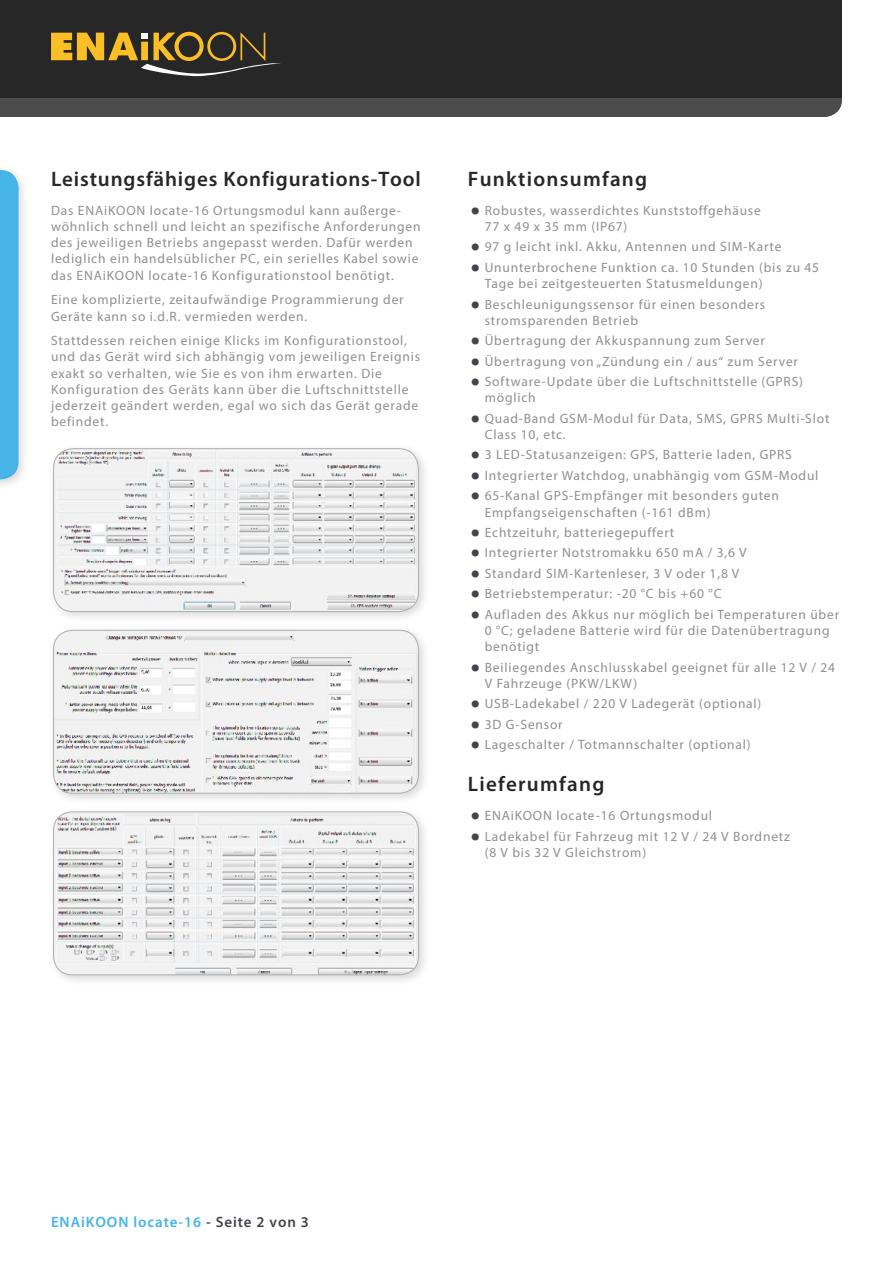
<style>
.page{position:relative;width:893px;height:1263px;background:#fff}
.page>*{position:absolute;margin:0;border:0;box-sizing:border-box;transform-origin:0 0}
.t1{font:600 21px "Myriad Pro";letter-spacing:.04em;color:#282727}
.t2{font:600 21px "Myriad Pro";letter-spacing:.06em;color:#282727}
.t3{font:600 15px "Myriad Pro";letter-spacing:.06em;color:#46b4e7}
.t4{font:13.5px/16.2px "Myriad Pro";letter-spacing:.06em;color:#908f8e}
.s1{font-weight:700;font-size:27px;color:#43454c}
.s2{color:#43454c}
</style>
<div class="page">
<div style="left:0;top:0;width:842px;height:98px;background:#282727"></div>
<div style="left:0;top:164px;width:30px;height:327px;background:#000;opacity:.15"></div>
<svg style="left:0;top:170px;width:19px;height:309px;background:#4cb6e7"></svg>
<svg style="left:0;top:32px;width:842px;height:85px"></svg>
<div style="left:47px;top:443px;width:383px;height:180px;background:#000;opacity:.15"></div>
<img style="left:54px;top:449px;width:364px;height:163px">
<div style="left:53px;top:448px;width:366px;height:164px;border:1px solid #afaead;border-radius:20px"></div>
<div style="left:47px;top:806px;width:383px;height:180px;background:#000;opacity:.15"></div>
<img style="left:54px;top:812px;width:364px;height:163px">
<div style="left:53px;top:811px;width:366px;height:164px;border:1px solid #afaead;border-radius:19px"></div>
<div style="left:47px;top:624px;width:383px;height:181px;background:#000;opacity:.15"></div>
<img style="left:54px;top:630px;width:364px;height:163px">
<div style="left:53px;top:630px;width:366px;height:163px;border:1px solid #afaead;border-radius:19px"></div>
<h1 class="t1" style="left:51px;top:165px;width:371px">Leistungsfähiges Konfigurations-Tool</h1>
<p class="t4" style="left:51px;top:202px;width:371px">Das ENAiKOON locate-16 Ortungsmodul kann außerge&shy;wöhnlich schnell und leicht an spezifische Anforderungen des jeweiligen Betriebs angepasst werden. Dafür werden lediglich ein handelsüblicher PC, ein serielles Kabel sowie das ENAiKOON locate-16 Konfigurationstool benötigt.</p>
<p class="t4" style="left:51px;top:291px;width:354px">Eine komplizierte, zeitaufwändige Programmierung der<br>Geräte kann so i.d.R. vermieden werden.</p>
<p class="t4" style="left:51px;top:332px;width:371px">Stattdessen reichen einige Klicks im Konfigurationstool, und das Gerät wird sich abhängig vom jeweiligen Ereignis exakt so verhalten, wie Sie es von ihm erwarten. Die Konfiguration des Geräts kann über die Luftschnittstelle jederzeit geändert werden, egal wo sich das Gerät gerade befindet.</p>
<h1 class="t2" style="left:468px;top:165px;width:181px">Funktionsumfang</h1>
<p class="t4" style="left:485px;top:202px;width:278px;text-indent:-14px"><span class="s1">•</span> Robustes, wasserdichtes Kunststoffgehäuse<br>77 x 49 x 35 mm (IP67)</p>
<p class="t4" style="left:471px;top:239px;width:312px"><span class="s1">•</span> 97 g leicht inkl. Akku, Antennen und SIM-Karte</p>
<p class="t4" style="left:485px;top:259px;width:336px;text-indent:-14px"><span class="s1">•</span> Ununterbrochene Funktion ca. 10 Stunden (bis zu 45<br>Tage bei zeitgesteuerten Statusmeldungen)</p>
<p class="t4" style="left:485px;top:296px;width:282px;text-indent:-14px"><span class="s1">•</span> Beschleunigungssensor für einen besonders stromsparenden Betrieb</p>
<p class="t4" style="left:471px;top:332px;width:296px"><span class="s1">•</span> Übertragung der Akkuspannung zum Server</p>
<p class="t4" style="left:471px;top:353px;width:329px"><span class="s1">•</span> Übertragung von „Zündung ein / aus“ zum Server</p>
<p class="t4" style="left:485px;top:373px;width:320px;text-indent:-14px"><span class="s1">•</span> Software-Update über die Luftschnittstelle (GPRS) möglich</p>
<p class="t4" style="left:485px;top:410px;width:346px;text-indent:-14px"><span class="s1">•</span> Quad-Band GSM-Modul für Data, SMS, GPRS Multi-Slot<br>Class 10, etc.</p>
<p class="t4" style="left:471px;top:447px;width:323px"><span class="s1">•</span> 3 LED-Statusanzeigen: GPS, Batterie laden, GPRS</p>
<p class="t4" style="left:471px;top:467px;width:349px"><span class="s1">•</span> Integrierter Watchdog, unabhängig vom GSM-Modul</p>
<p class="t4" style="left:485px;top:487px;width:296px;text-indent:-14px"><span class="s1">•</span> 65-Kanal GPS-Empfänger mit besonders guten<br>Empfangseigenschaften (-161 dBm)</p>
<p class="t4" style="left:471px;top:524px;width:205px"><span class="s1">•</span> Echtzeituhr, batteriegepuffert</p>
<p class="t4" style="left:471px;top:545px;width:277px"><span class="s1">•</span> Integrierter Notstromakku 650 mA / 3,6 V</p>
<p class="t4" style="left:471px;top:565px;width:270px"><span class="s1">•</span> Standard SIM-Kartenleser, 3 V oder 1,8 V</p>
<p class="t4" style="left:471px;top:585px;width:252px"><span class="s1">•</span> Betriebstemperatur: -20 °C bis +60 °C</p>
<p class="t4" style="left:485px;top:606px;width:356px;text-indent:-14px"><span class="s1">•</span> Aufladen des Akkus nur möglich bei Temperaturen über<br>0 °C; geladene Batterie wird für die Datenübertragung benötigt</p>
<p class="t4" style="left:485px;top:659px;width:352px;text-indent:-14px"><span class="s1">•</span> Beiliegendes Anschlusskabel geeignet für alle 12 V / 24<br>V Fahrzeuge (PKW/LKW)</p>
<p class="t4" style="left:471px;top:695px;width:292px"><span class="s1">•</span> USB-Ladekabel / 220 V Ladegerät (optional)</p>
<p class="t4" style="left:471px;top:716px;width:93px"><span class="s1">•</span> 3D G-Sensor</p>
<p class="t4" style="left:471px;top:736px;width:281px"><span class="s1">•</span> Lageschalter / Totmannschalter (optional)</p>
<h1 class="t2" style="left:468px;top:771px;width:138px">Lieferumfang</h1>
<p class="t4" style="left:471px;top:807px;width:243px"><span class="s1">•</span> ENAiKOON locate-16 Ortungsmodul</p>
<p class="t4" style="left:485px;top:828px;width:307px;text-indent:-14px"><span class="s1">•</span> Ladekabel für Fahrzeug mit 12 V / 24 V Bordnetz (8 V bis 32 V Gleichstrom)</p>
<p class="t3" style="left:51px;top:1213px;width:259px">ENAiKOON locate-16 <span class="s2">- Seite 2 von 3</span></p>
</div>
